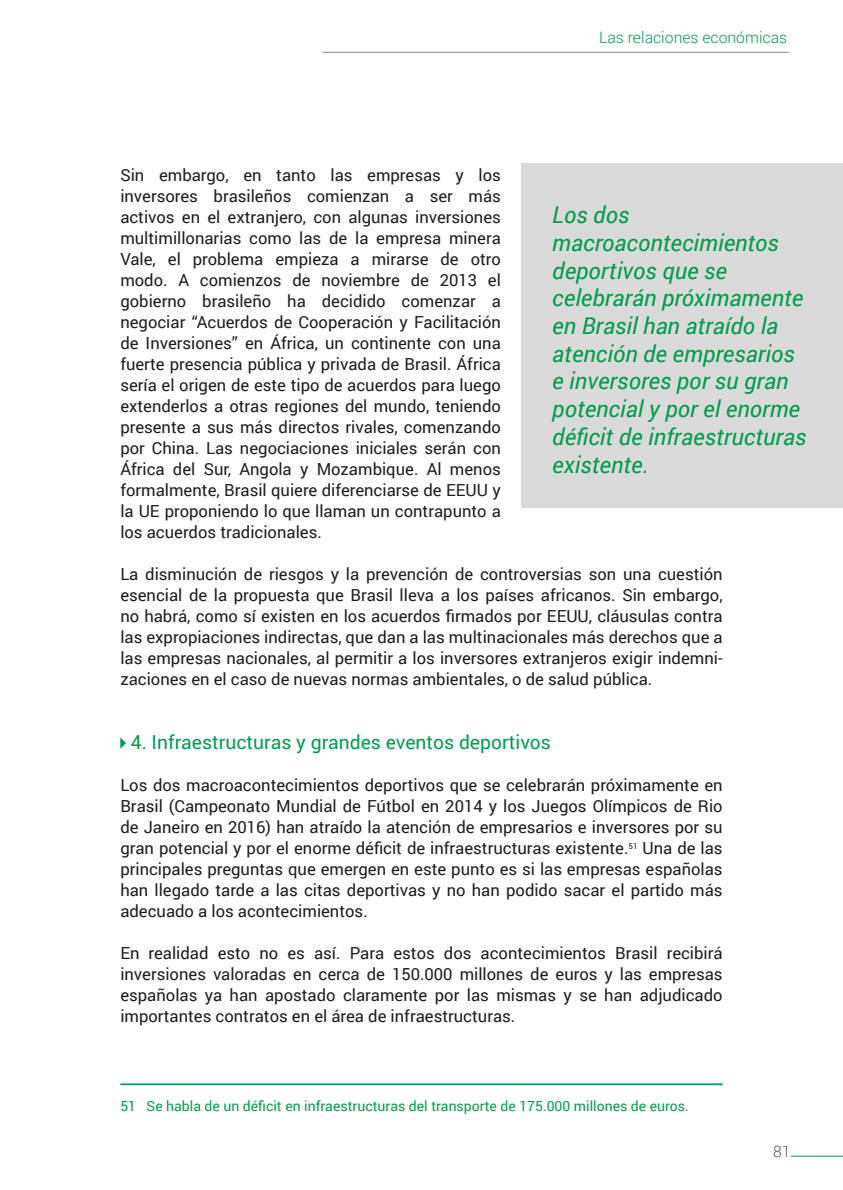
<style>
.page{position:relative;width:843px;height:1190px;background:#fff}
.page>*{position:absolute;margin:0;border:0;box-sizing:border-box;transform-origin:0 0}
.Pie_de_pagina{font:italic 23.1px/27.7px "Roboto";color:#009d4e}
.Heading_1{font:19.25px "Roboto";color:#009d4e}
.Párrafo_de_lista1{font:16.62px/21px "Roboto";color:#1d1d1b;text-align:justify}
.t1{font:300 15.75px "Roboto";color:#009d4e}
.t2{font:300 15.75px "Roboto";color:#575756}
.Pie_de_pagina-2{font:14px "Roboto";color:#009d4e}
</style>
<div class="page">
<hr style="left:790px;top:1155px;width:52px;height:1px;background:#009d4e">
<hr style="left:322px;top:52px;width:466px;height:1px;background:#878787">
<svg style="left:120px;top:737px;width:6px;height:12px"></svg>
<hr style="left:120px;top:1083px;width:602px;height:2px;background:#009d4e">
<div style="left:520px;top:163px;width:322px;height:345px;background:#dadada"></div>
<p class="t1" style="left:599px;top:27px;width:189px">Las relaciones económicas</p>
<p class="Párrafo_de_lista1" style="left:120px;top:164px;width:382px">Sin embargo, en tanto las empresas y los inversores brasileños comienzan a ser más activos en el extranjero, con algunas inversiones multimillonarias como las de la empresa minera Vale, el problema empieza a mirarse de otro modo. A comienzos de noviembre de 2013 el gobierno brasileño ha decidido comenzar a negociar “Acuerdos de Cooperación y Facilitación de Inversiones” en África, un continente con una fuerte presencia pública y privada de Brasil. África sería el origen de este tipo de acuerdos para luego extenderlos a otras regiones del mundo, teniendo presente a sus más directos rivales, comenzando por China. Las negociaciones iniciales serán con África del Sur, Angola y Mozambique. Al menos formalmente, Brasil quiere diferenciarse de EEUU y la UE proponiendo lo que llaman un contrapunto a los acuerdos tradicionales.</p>
<p class="Párrafo_de_lista1" style="left:120px;top:563px;width:603px">La disminución de riesgos y la prevención de controversias son una cuestión esencial de la propuesta que Brasil lleva a los países africanos. Sin embargo, no habrá, como sí existen en los acuerdos firmados por EEUU, cláusulas contra las expropiaciones indirectas, que dan a las multinacionales más derechos que a las empresas nacionales, al permitir a los inversores extranjeros exigir indemni&shy;zaciones en el caso de nuevas normas ambientales, o de salud pública.</p>
<p class="Pie_de_pagina" style="left:552px;top:200px;width:256px">Los dos macroacontecimientos deportivos que se celebrarán próximamente en Brasil han atraído la atención de empresarios e inversores por su gran potencial y por el enorme déficit de infraestructuras existente.</p>
<p class="Heading_1" style="left:131px;top:728px;width:421px">4. Infraestructuras y grandes eventos deportivos</p>
<p class="Párrafo_de_lista1" style="left:120px;top:773px;width:603px">Los dos macroacontecimientos deportivos que se celebrarán próximamente en Brasil (Campeonato Mundial de Fútbol en 2014 y los Juegos Olímpicos de Rio de Janeiro en 2016) han atraído la atención de empresarios e inversores por su gran potencial y por el enorme déficit de infraestructuras existente.<sup>51</sup> Una de las principales preguntas que emergen en este punto es si las empresas españolas han llegado tarde a las citas deportivas y no han podido sacar el partido más adecuado a los acontecimientos.</p>
<p class="Párrafo_de_lista1" style="left:120px;top:941px;width:603px">En realidad esto no es así. Para estos dos acontecimientos Brasil recibirá inversiones valoradas en cerca de 150.000 millones de euros y las empresas españolas ya han apostado claramente por las mismas y se han adjudicado importantes contratos en el área de infraestructuras.</p>
<p class="Pie_de_pagina-2" style="left:120px;top:1096px;width:570px">51 Se habla de un déficit en infraestructuras del transporte de 175.000 millones de euros.</p>
<p class="t2" style="left:773px;top:1140px;width:19px">81</p>
</div>
